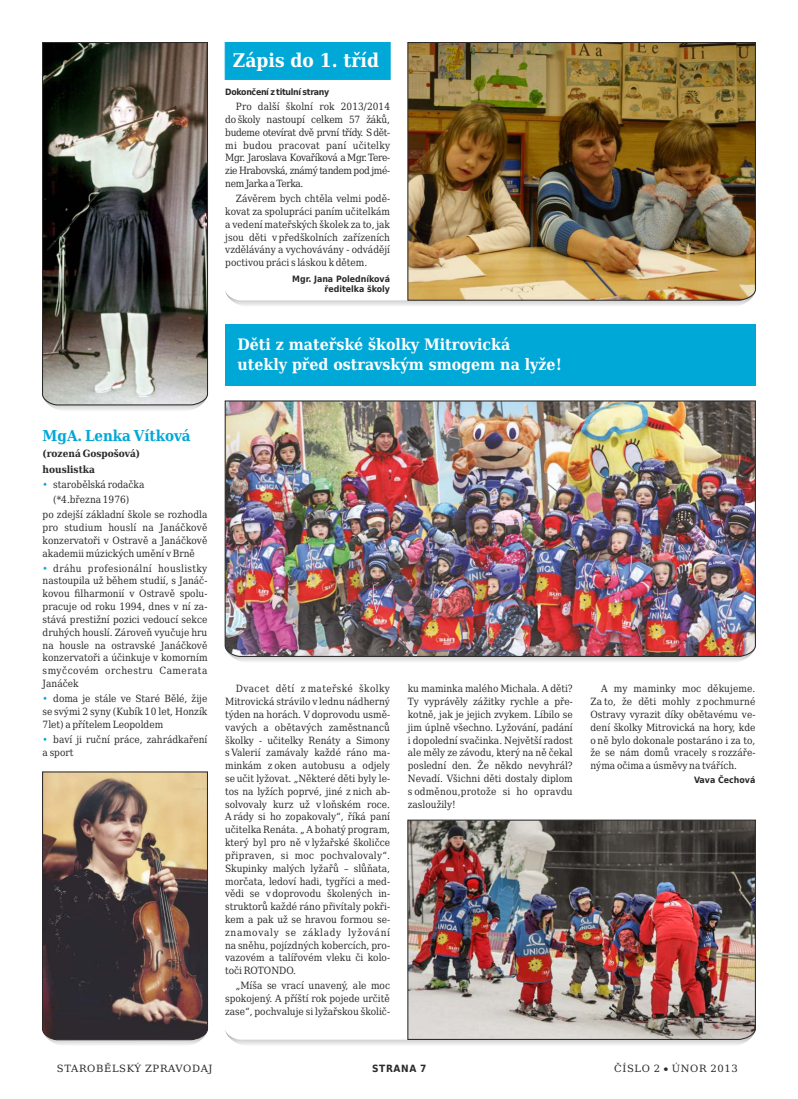
<style>
.page{position:relative;width:798px;height:1099px;background:#fff}
.page>*{position:absolute;margin:0;border:0;box-sizing:border-box;transform-origin:0 0}
.t1{font:700 19px "DejaVu Serif Condensed";color:#fefefe}
.t2{font:700 15.75px/20.4px "DejaVu Serif Condensed";color:#fefefe}
.t3{font:700 15px "DejaVu Serif Condensed";color:#00a8d7}
.t4{font:10px/12.8px "DejaVu Serif Condensed";color:#2b2a29;text-align:justify}
.t5{font:10px "DejaVu Serif";letter-spacing:.06em;color:#2b2a29}
.t6{font:700 10px/15.2px "DejaVu Serif Condensed";color:#2b2a29}
.t7{font:700 10px "DejaVu Sans Condensed";letter-spacing:.06em;color:#2b2a29}
.t8{font:700 8.75px/10.1px "DejaVu Sans Condensed";color:#2b2a29;text-align:right}
.t9{font:700 8.75px "DejaVu Sans Condensed";letter-spacing:-.04em;color:#2b2a29}
.s1{color:#00a8d7}
</style>
<div class="page">
<div style="left:224px;top:42px;width:167px;height:38px;background:#00a8d7"></div>
<svg style="left:225px;top:291px;width:523px;height:15px"></svg>
<svg style="left:225px;top:1030px;width:524px;height:15px"></svg>
<div style="left:225px;top:324px;width:530px;height:62px;background:#00a8d7"></div>
<svg style="left:232px;top:657px;width:516px;height:5px"></svg>
<img style="left:224px;top:400px;width:532px;height:257px">
<img style="left:406px;top:819px;width:350px;height:221px">
<img style="left:406px;top:42px;width:350px;height:259px">
<svg style="left:51px;top:406px;width:148px;height:4px"></svg>
<img style="left:42px;top:42px;width:166px;height:364px">
<svg style="left:49px;top:1040px;width:152px;height:5px"></svg>
<img style="left:42px;top:771px;width:166px;height:269px">
<h1 class="t1" style="left:233px;top:52px;width:147px">Zápis do 1. tříd</h1>
<p class="t9" style="left:225px;top:89px;width:105px">Dokončení z titulní strany</p>
<p class="t4" style="left:225px;top:101px;width:166px;text-indent:11px">Pro další školní rok 2013/2014 doškoly nastoupí celkem 57 žáků, budeme otevírat dvě první třídy. Sdět&shy;mi budou pracovat paní učitelky Mgr. Jaroslava Kovaříková aMgr.Tere&shy;zie Hrabovská, známý tandem pod jmé&shy;nem Jarka a Terka.</p>
<p class="t4" style="left:225px;top:193px;width:166px;text-indent:11px">Závěrem bych chtěla velmi podě&shy;kovat za spolupráci paním učitelkám a vedení mateřských školek za to, jak jsou děti v předškolních zařízeních vzdělávány a vychovávány - odvádějí poctivou práci s láskou k dětem.</p>
<p class="t8" style="left:292px;top:274px;width:99px">Mgr. Jana Poledníková ředitelka školy</p>
<h2 class="t2" style="left:237px;top:335px;width:326px">Děti z mateřské školky Mitrovická utekly před ostravským smogem na lyže!</h2>
<h3 class="t3" style="left:43px;top:429px;width:149px">MgA. Lenka Vítková</h3>
<p class="t6" style="left:43px;top:447px;width:99px">(rozená Gospošová) houslistka</p>
<p class="t4" style="left:43px;top:479px;width:103px"><span class="s1">•</span> starobělská rodačka</p>
<p class="t4" style="left:53px;top:494px;width:77px">(*4.března 1976)</p>
<p class="t4" style="left:43px;top:509px;width:166px">po zdejší základní škole se rozhodla</p>
<p class="t4" style="left:43px;top:522px;width:166px">pro studium houslí na Janáčkově konzervatoři v Ostravě a Janáčkově akademii múzických umění v Brně</p>
<p class="t4" style="left:43px;top:562px;width:166px"><span class="s1">•</span> dráhu profesionální houslistky nastoupila už během studií, s Janáč&shy;kovou filharmonií v Ostravě spolu&shy;pracuje od roku 1994, dnes v ní za&shy;stává prestižní pozici vedoucí sekce druhých houslí. Zároveň vyučuje hru na housle na ostravské Janáčkově konzervatoři a účinkuje v komorním smyčcovém orchestru Camerata Janáček</p>
<p class="t4" style="left:43px;top:693px;width:166px"><span class="s1">•</span> doma je stále ve Staré Bělé, žije se svými 2 syny (Kubík 10 let, Honzík 7let) a přítelem Leopoldem</p>
<p class="t4" style="left:43px;top:733px;width:166px"><span class="s1">•</span> baví ji ruční práce, zahrádkaření a sport</p>
<p class="t4" style="left:225px;top:683px;width:166px;text-indent:11px">Dvacet dětí z mateřské školky Mitrovická strávilo v lednu nádherný týden na horách. V doprovodu usmě&shy;vavých a obětavých zaměstnanců školky - učitelky Renáty a Simony s Valerií zamávaly každé ráno ma&shy;minkám z oken autobusu a odjely se učit lyžovat. „Některé děti byly le&shy;tos na lyžích poprvé, jiné z nich ab&shy;solvovaly kurz už v loňském roce.<br>A rády si ho zopakovaly“, říká paní učitelka Renáta. „ A bohatý program, který byl pro ně v lyžařské školičce připraven, si moc pochvalovaly“.<br>Skupinky malých lyžařů – slůňata, morčata, ledoví hadi, tygříci a med&shy;vědi se v doprovodu školených in&shy;struktorů každé ráno přivítaly pokři&shy;kem a pak už se hravou formou se&shy;znamovaly se základy lyžování na sněhu, pojízdných kobercích, pro&shy;vazovém a talířovém vleku či kolo&shy;toči ROTONDO.</p>
<p class="t4" style="left:225px;top:980px;width:166px;text-indent:11px">„Míša se vrací unavený, ale moc spokojený. A příští rok pojede určitě zase“, pochvaluje si lyžařskou školič-</p>
<p class="t4" style="left:407px;top:683px;width:166px">ku maminka malého Michala. A děti?<br>Ty vyprávěly zážitky rychle a pře&shy;kotně, jak je jejich zvykem. Líbilo se jim úplně všechno. Lyžování, padání i dopolední svačinka. Největší radost ale měly ze závodu, který na ně čekal poslední den. Že někdo nevyhrál?<br>Nevadí. Všichni děti dostaly diplom s odměnou,protože si ho opravdu zasloužily!</p>
<p class="t4" style="left:590px;top:683px;width:166px;text-indent:11px">A my maminky moc děkujeme.<br>Za to, že děti mohly z pochmurné Ostravy vyrazit díky obětavému ve&shy;dení školky Mitrovická na hory, kde o ně bylo dokonale postaráno i za to, že se nám domů vracely s rozzáře&shy;nýma očima a úsměvy na tvářích.</p>
<p class="t8" style="left:693px;top:775px;width:63px">Vava Čechová</p>
<p class="t5" style="left:57px;top:1063px;width:157px">STAROBĚLSKÝ ZPRAVODAJ</p>
<p class="t7" style="left:372px;top:1063px;width:56px">STRANA 7</p>
<p class="t5" style="left:614px;top:1063px;width:125px">ČÍSLO 2 ÚNOR 2013</p>
</div>
